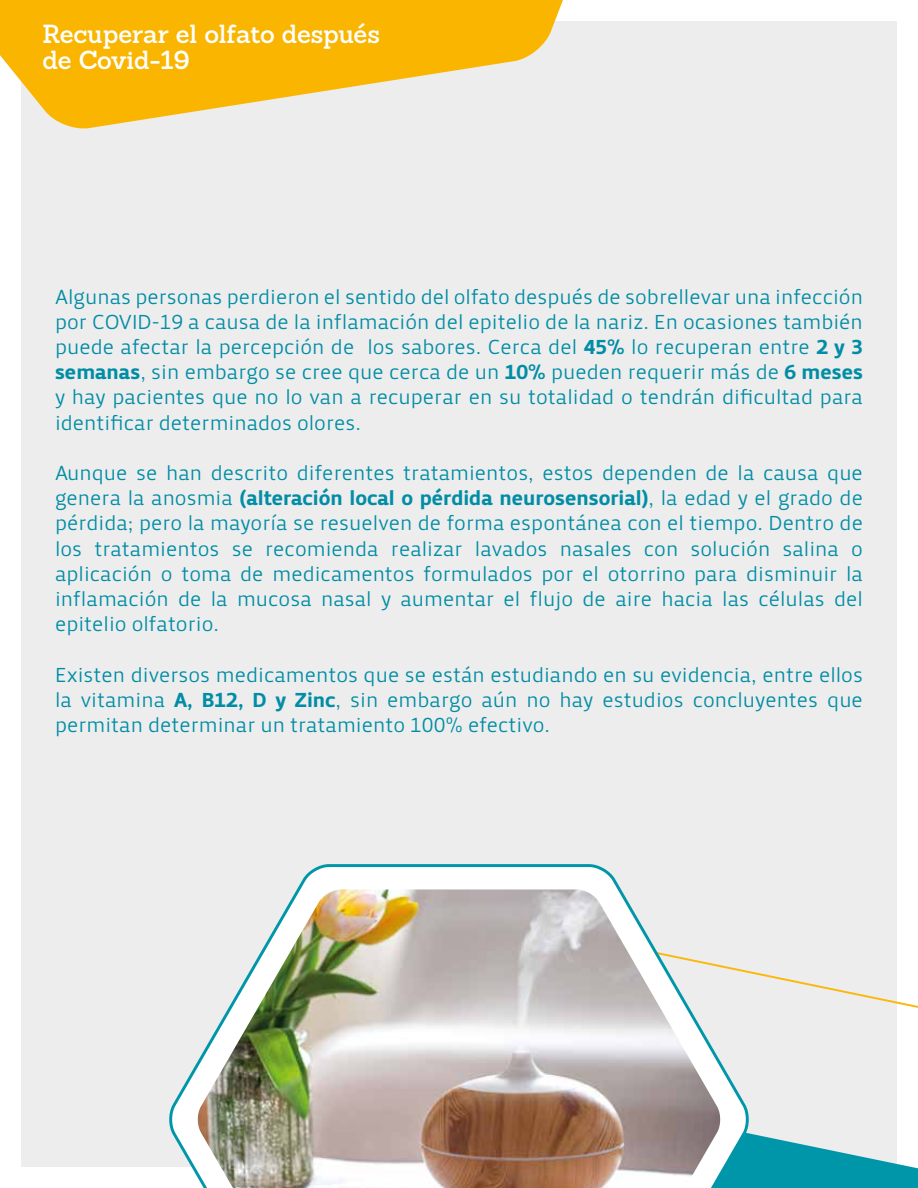
<style>
.page{position:relative;width:918px;height:1188px;background:#fff}
.page>*{position:absolute;margin:0;border:0;box-sizing:border-box;transform-origin:0 0}
.t1{font:600 25.5px/26.2px "Sanchez";letter-spacing:-.01em;color:#fff}
.t2{font:21px/25.2px "Priva One Pro";color:#008da5;text-align:justify}
.t3{font:21px "Priva Four Pro";color:#008da5}
.s1{font-family:"Priva Four Pro"}
.s2{font-family:"Priva One Pro"}
</style>
<div class="page">
<div style="left:21px;top:21px;width:876px;height:1146px;background:#ededed"></div>
<svg style="left:0;top:0;width:563px;height:129px;fill:#fab500"></svg>
<svg style="left:752px;top:1134px;width:166px;height:54px;fill:#0096a9"></svg>
<svg style="left:169px;top:864px;width:583px;height:324px"></svg>
<img style="left:197px;top:889px;width:524px;height:299px">
<p class="t1" style="left:43px;top:21px;width:339px">Recuperar el olfato después de Covid-19</p>
<p class="t2" style="left:55px;top:284px;width:810px">Algunas personas perdieron el sentido del olfato después de sobrellevar una infección por COVID-19 a causa de la inflamación del epitelio de la nariz. En ocasiones también puede afectar la percepción de los sabores. Cerca del <span class="s1">45%</span> lo recuperan entre <span class="s1">2 y 3 semanas</span>, sin embargo se cree que cerca de un <span class="s1">10%</span> pueden requerir más de <span class="s1">6 meses </span>y hay pacientes que no lo van a recuperar en su totalidad o tendrán dificultad para identificar determinados olores.</p>
<p class="t2" style="left:55px;top:460px;width:809px">Aunque se han descrito diferentes tratamientos, estos dependen de la causa que</p>
<p class="t3" style="left:55px;top:485px;width:809px"><span class="s2">genera la anosmia</span> (alteración local o pérdida neurosensorial)<span class="s2">, la edad y el grado de</span></p>
<p class="t2" style="left:55px;top:511px;width:810px">pérdida; pero la mayoría se resuelven de forma espontánea con el tiempo. Dentro de los tratamientos se recomienda realizar lavados nasales con solución salina o aplicación o toma de medicamentos formulados por el otorrino para disminuir la inflamación de la mucosa nasal y aumentar el flujo de aire hacia las células del epitelio olfatorio.</p>
<p class="t2" style="left:55px;top:662px;width:809px">Existen diversos medicamentos que se están estudiando en su evidencia, entre ellos la vitamina <span class="s1">A, B12, D y Zinc</span>, sin embargo aún no hay estudios concluyentes que permitan determinar un tratamiento 100% efectivo.</p>
</div>
